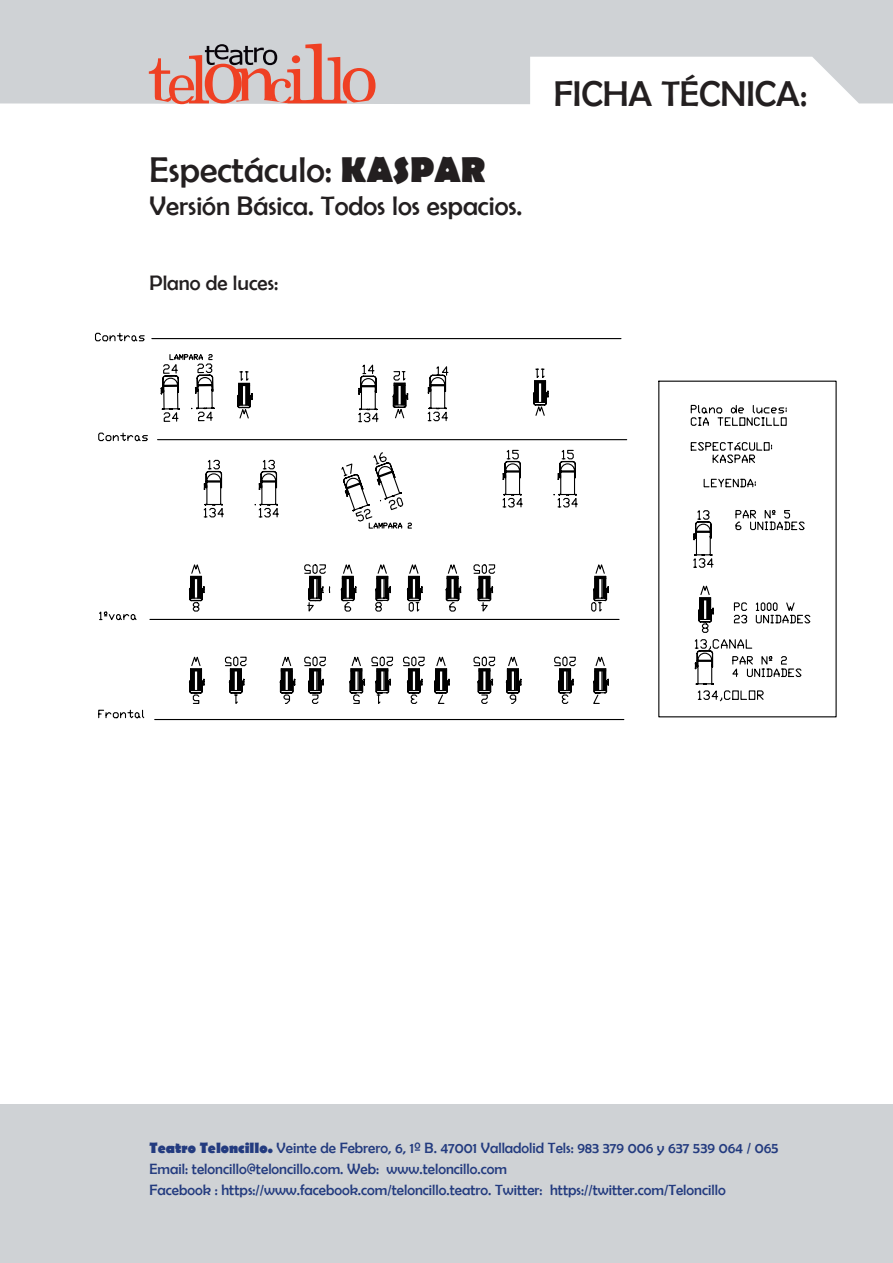
<style>
.page{position:relative;width:893px;height:1263px;background:#fff}
.page>*{position:absolute;margin:0;border:0;box-sizing:border-box;transform-origin:0 0}
.t1{font:36px "Berlin Sans FB";color:#231f20}
.t2{font:27px "Berlin Sans FB";color:#231f20}
.t3{font:21px "Berlin Sans FB";color:#231f20}
.t4{font:15px/21px "Berlin Sans FB";color:#233b7f}
.s1{font-weight:700}
</style>
<div class="page">
<svg style="left:0;top:0;width:893px;height:104px;fill:#cfd2d5"></svg>
<div style="left:0;top:1104px;width:893px;height:159px;background:#cfd2d5"></div>
<svg style="left:149px;top:44px;width:227px;height:60px;background:#d0a09a"></svg>
<svg style="left:95px;top:333px;width:742px;height:386px"></svg>
<p class="t1" style="left:150px;top:150px;width:337px">Espectáculo: <span class="s1">KASPAR</span></p>
<p class="t2" style="left:150px;top:190px;width:374px">Versión Básica. Todos los espacios.</p>
<p class="t3" style="left:150px;top:271px;width:130px">Plano de luces:</p>
<h1 class="t1" style="left:554px;top:73px;width:255px">FICHA TÉCNICA:</h1>
<p class="t4" style="left:150px;top:1137px;width:631px"><span class="s1">Teatro Teloncillo.</span> Veinte de Febrero, 6, 1º B. 47001 Valladolid Tels: 983 379 006 y 637 539 064 / 065<br>Email: teloncillo@teloncillo.com. Web: www.teloncillo.com<br>Facebook : https://www.facebook.com/teloncillo.teatro. Twitter: https://twitter.com/Teloncillo</p>
</div>
